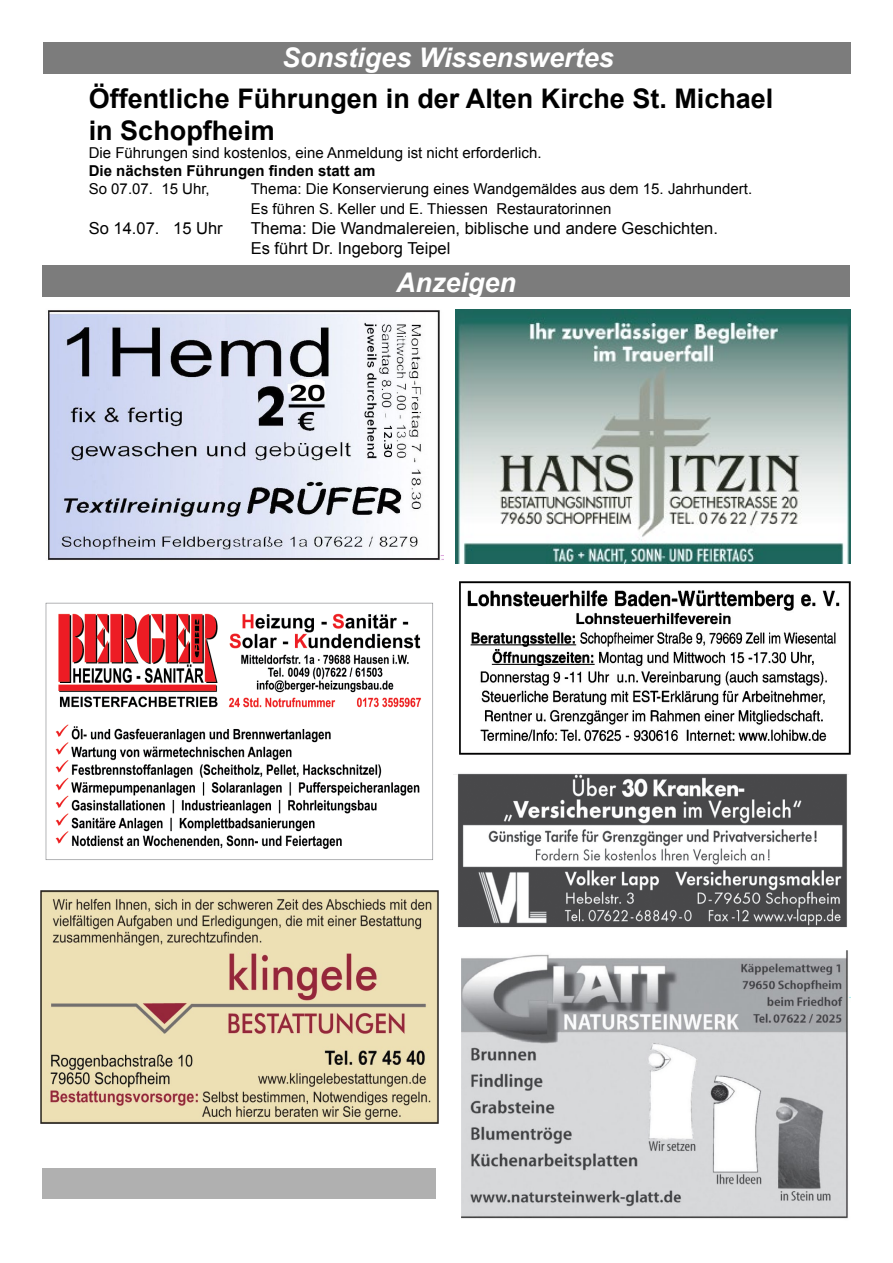
<style>
.page{position:relative;width:893px;height:1263px;background:#fff}
.page>*{position:absolute;margin:0;border:0;box-sizing:border-box;transform-origin:0 0}
.t1{font:700 27px/32.4px "Arial";color:#000}
.t2{font:italic 700 27px "Arial";color:#fff}
.t3{font:16.5px/19.8px "Arial";color:#000}
.t4{font:15px/19.8px "Arial";color:#000}
.t5{font:700 15px "Arial";color:#000}
</style>
<div class="page">
<div style="left:43px;top:266px;width:807px;height:31px;background:#7c7c7c"></div>
<div style="left:43px;top:1168px;width:393px;height:31px;background:#b0b0b0"></div>
<img style="left:41px;top:891px;width:397px;height:232px">
<img style="left:453px;top:773px;width:396px;height:155px">
<img style="left:456px;top:310px;width:394px;height:254px">
<img style="left:48px;top:310px;width:395px;height:250px">
<img style="left:462px;top:951px;width:388px;height:268px">
<img style="left:459px;top:582px;width:391px;height:173px">
<img style="left:45px;top:602px;width:388px;height:258px">
<div style="left:43px;top:43px;width:807px;height:31px;background:#7c7c7c"></div>
<h1 class="t2" style="left:282px;top:40px;width:333px">Sonstiges Wissenswertes</h1>
<h1 class="t1" style="left:89px;top:83px;width:686px">Öffentliche Führungen in der Alten Kirche St. Michael in Schopfheim</h1>
<p class="t4" style="left:89px;top:143px;width:454px">Die Führungen sind kostenlos, eine Anmeldung ist nicht erforderlich.</p>
<p class="t5" style="left:89px;top:161px;width:288px">Die nächsten Führungen finden statt am</p>
<p class="t4" style="left:89px;top:179px;width:122px">So 07.07. 15 Uhr,</p>
<p class="t4" style="left:251px;top:179px;width:503px">Thema: Die Konservierung eines Wandgemäldes aus dem 15. Jahrhundert.<br>Es führen S. Keller und E. Thiessen Restauratorinnen</p>
<p class="t3" style="left:89px;top:218px;width:135px">So 14.07. 15 Uhr</p>
<p class="t3" style="left:251px;top:218px;width:469px">Thema: Die Wandmalereien, biblische und andere Geschichten.<br>Es führt Dr. Ingeborg Teipel</p>
<h1 class="t2" style="left:396px;top:264px;width:122px">Anzeigen</h1>
</div>
